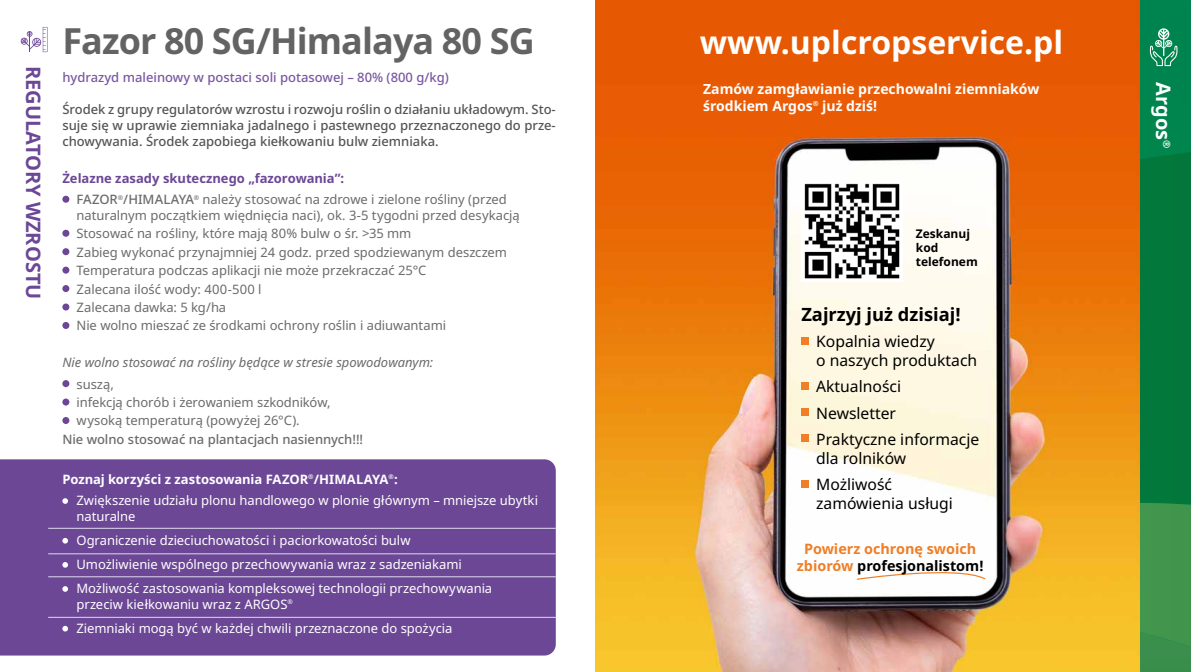
<style>
.page{position:relative;width:1191px;height:672px;background:#fff}
.page>*{position:absolute;margin:0;border:0;box-sizing:border-box;transform-origin:0 0}
.t1{font:700 36px "Noto Sans";letter-spacing:-.025em;color:#646363}
.t2{font:700 32px "Noto Sans";color:#fff}
.t3{font:700 20px "Noto Sans";color:#6c4796}
.t4{font:700 20px "Noto Sans";color:#fff}
.t5{font:700 18.3px "Noto Sans";color:#000}
.t6{font:15.7px/26.3px "Noto Sans";color:#000}
.t7{font:700 14.4px/17.3px "Noto Sans";color:#ef7e26;text-align:center}
.t8{font:700 14px/16.8px "Noto Sans";color:#fff}
.t9{font:13px/18.4px "Noto Sans";letter-spacing:-.005em;color:#6b6b6a}
.t10{font:13px/24.1px "Noto Sans";letter-spacing:-.005em;color:#fff}
.t11{font:500 13px/16px "Noto Sans";color:#555454;text-align:justify}
.t12{font:italic 13px "Noto Sans";color:#6b6b6a}
.t13{font:500 13px "Noto Sans";color:#7958a1}
.t14{font:500 13px "Noto Sans";letter-spacing:-.005em;color:#6b6b6a}
.t15{font:700 12px/14.4px "Noto Sans";color:#000}
.s1{font-weight:700;color:#6c4796}
.s2{font-weight:500}
.s3{font-weight:700}
.s4{color:#000}
</style>
<div class="page">
<svg style="left:1140px;top:0;width:51px;height:672px;background:#138245"></svg>
<div style="left:0;top:459px;width:556px;height:196px;background:#6c4796"></div>
<img style="left:595px;top:0;width:545px;height:672px">
<div style="left:801px;top:337px;width:7px;height:7px;background:#ef7e26"></div>
<div style="left:801px;top:382px;width:7px;height:8px;background:#ef7e26"></div>
<div style="left:801px;top:408px;width:7px;height:8px;background:#ef7e26"></div>
<div style="left:801px;top:435px;width:7px;height:7px;background:#ef7e26"></div>
<div style="left:801px;top:480px;width:7px;height:7px;background:#ef7e26"></div>
<img style="left:801px;top:180px;width:101px;height:101px">
<svg style="left:856px;top:565px;width:130px;height:15px"></svg>
<svg style="left:20px;top:27px;width:27px;height:25px"></svg>
<div style="left:62px;top:196px;width:7px;height:7px;background:#6c4796;border-radius:50%"></div>
<div style="left:62px;top:230px;width:7px;height:7px;background:#6c4796;border-radius:50%"></div>
<div style="left:62px;top:248px;width:7px;height:7px;background:#6c4796;border-radius:50%"></div>
<div style="left:62px;top:267px;width:7px;height:7px;background:#6c4796;border-radius:50%"></div>
<div style="left:62px;top:285px;width:7px;height:7px;background:#6c4796;border-radius:50%"></div>
<div style="left:62px;top:303px;width:7px;height:7px;background:#6c4796;border-radius:50%"></div>
<div style="left:62px;top:322px;width:7px;height:7px;background:#6c4796;border-radius:50%"></div>
<div style="left:62px;top:380px;width:7px;height:7px;background:#6c4796;border-radius:50%"></div>
<div style="left:62px;top:398px;width:7px;height:7px;background:#6c4796;border-radius:50%"></div>
<div style="left:62px;top:417px;width:7px;height:7px;background:#6c4796;border-radius:50%"></div>
<svg style="left:62px;top:498px;width:6px;height:6px"></svg>
<svg style="left:62px;top:538px;width:6px;height:5px"></svg>
<svg style="left:62px;top:562px;width:6px;height:6px"></svg>
<svg style="left:62px;top:586px;width:6px;height:6px"></svg>
<svg style="left:62px;top:626px;width:6px;height:5px"></svg>
<hr style="left:48px;top:528px;width:508px;height:1px;background:#dfd9ed">
<hr style="left:48px;top:553px;width:508px;height:1px;background:#dfd9ed">
<hr style="left:48px;top:576px;width:508px;height:1px;background:#dfd9ed">
<hr style="left:48px;top:617px;width:508px;height:1px;background:#dfd9ed">
<h3 class="t3" style="left:47px;top:66px;width:235px;rotate:90deg">REGULATORY WZROSTU</h3>
<h1 class="t1" style="left:62px;top:16px;width:474px">Fazor 80 SG/Himalaya 80 SG</h1>
<p class="t11" style="left:62px;top:102px;width:495px">Środek z grupy regulatorów wzrostu i rozwoju roślin o działaniu układowym. Sto&shy;suje się w uprawie ziemniaka jadalnego i pastewnego przeznaczonego do prze&shy;chowywania. Środek zapobiega kiełkowaniu bulw ziemniaka.</p>
<p class="t9" style="left:77px;top:168px;width:432px;line-height:21.3px;text-indent:-14px"><span class="s1">Żelazne zasady skutecznego „fazorowania”:<br></span><span class="s2">FAZOR</span><sup>®</sup><span class="s2">/HIMALAYA</span><sup>®</sup> należy stosować na zdrowe i zielone rośliny (przed</p>
<p class="t9" style="left:77px;top:206px;width:445px">naturalnym początkiem więdnięcia naci), ok. 3-5 tygodni przed desykacją Stosować na rośliny, które mają 80% bulw o śr. &gt;35 mm<br>Zabieg wykonać przynajmniej 24 godz. przed spodziewanym deszczem Temperatura podczas aplikacji nie może przekraczać 25°C<br>Zalecana ilość wody: 400-500 l<br>Zalecana dawka: 5 kg/ha<br>Nie wolno mieszać ze środkami ochrony roślin i adiuwantami</p>
<p class="t12" style="left:62px;top:353px;width:372px">Nie wolno stosować na rośliny będące w stresie spowodowanym:</p>
<p class="t9" style="left:77px;top:375px;width:256px">suszą,<br>infekcją chorób i żerowaniem szkodników, wysoką temperaturą (powyżej 26°C).</p>
<p class="t14" style="left:62px;top:430px;width:302px">Nie wolno stosować na plantacjach nasiennych!!!</p>
<p class="t13" style="left:62px;top:68px;width:388px">hydrazyd maleinowy w postaci soli potasowej – 80% (800 g/kg)</p>
<p class="t10" style="left:77px;top:469px;width:463px;line-height:21.3px;text-indent:-14px"><span class="s3">Poznaj korzyści z zastosowania FAZOR</span><sup>®</sup><span class="s3">/HIMALAYA</span><sup>®</sup><span class="s3">:<br></span>Zwiększenie udziału plonu handlowego w plonie głównym – mniejsze ubytki</p>
<p class="t10" style="left:77px;top:504px;width:417px">naturalne<br>Ograniczenie dzieciuchowatości i paciorkowatości bulw Umożliwienie wspólnego przechowywania wraz z sadzeniakami Możliwość zastosowania kompleksowej technologii przechowywania</p>
<p class="t10" style="left:77px;top:592px;width:377px">przeciw kiełkowaniu wraz z ARGOS<sup>®<br></sup>Ziemniaki mogą być w każdej chwili przeznaczone do spożycia</p>
<h2 class="t2" style="left:700px;top:20px;width:365px">www.uplcropservice.pl</h2>
<p class="t8" style="left:703px;top:81px;width:338px">Zamów zamgławianie przechowalni ziemniaków środkiem Argos<sup>®</sup> już dziś!</p>
<p class="t15" style="left:916px;top:226px;width:63px">Zeskanuj kod telefonem</p>
<h3 class="t5" style="left:801px;top:301px;width:161px">Zajrzyj już dzisiaj!</h3>
<p class="t6" style="left:816px;top:332px;width:163px;line-height:18.8px">Kopalnia wiedzy<br>o naszych produktach</p>
<p class="t6" style="left:816px;top:374px;width:165px">Aktualności<br>Newsletter<br>Praktyczne informacje</p>
<p class="t6" style="left:816px;top:445px;width:91px">dla rolników<br>Możliwość</p>
<p class="t6" style="left:816px;top:490px;width:138px">zamówienia usługi</p>
<p class="t7" style="left:797px;top:540px;width:188px">Powierz ochronę swoich zbiorów <span class="s4">profesjonalistom!</span></p>
<h3 class="t4" style="left:1177px;top:82px;width:67px;rotate:90deg">Argos<sup>®</sup></h3>
</div>
